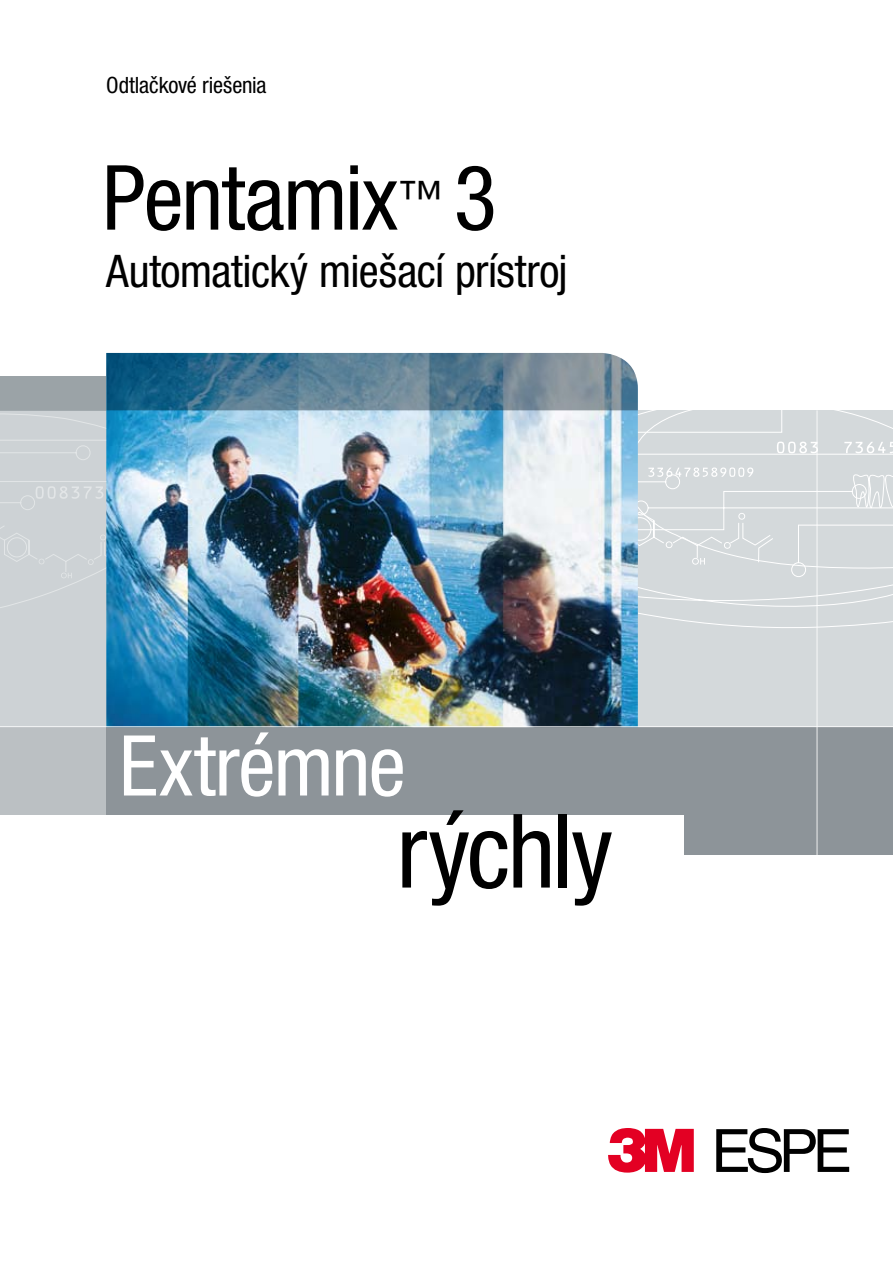
<style>
.page{position:relative;width:893px;height:1263px;background:#fff}
.page>*{position:absolute;margin:0;border:0;box-sizing:border-box;transform-origin:0 0}
.t1{font:condensed 102.9px "Helvetica Neue LTCE";letter-spacing:-.025em;color:#000}
.t2{font:condensed 90px "Helvetica Neue LTCE";letter-spacing:-.02em;color:#000}
.t3{font:condensed 84px "Helvetica Neue LTCE";letter-spacing:-.02em;color:#fff}
.t4{font:condensed 45px "Helvetica Neue LTCE";letter-spacing:-.01em;color:#000}
.t5{font:condensed 22.5px "Helvetica Neue LTCE";letter-spacing:-.005em;color:#000}
</style>
<div class="page">
<svg style="left:608px;top:1128px;width:86px;height:45px"></svg>
<svg style="left:716px;top:1128px;width:133px;height:45px"></svg>
<div style="left:0;top:410px;width:893px;height:317px;background:#d4d9db"></div>
<svg style="left:638px;top:410px;width:255px;height:218px"></svg>
<svg style="left:638px;top:414px;width:255px;height:144px"></svg>
<svg style="left:638px;top:497px;width:136px;height:68px"></svg>
<div style="left:0;top:727px;width:106px;height:87px;background:#bbc0c3"></div>
<div style="left:0;top:376px;width:106px;height:34px;background:#9ba3a7"></div>
<div style="left:0;top:410px;width:106px;height:317px;background:#cdd2d5"></div>
<div style="left:106px;top:727px;width:787px;height:87px;background:#8d9499"></div>
<div style="left:685px;top:814px;width:208px;height:41px;background:#8d9499"></div>
<hr style="left:816px;top:410px;width:2px;height:447px;background:#fff">
<img style="left:106px;top:410px;width:532px;height:316px">
<svg style="left:106px;top:353px;width:532px;height:57px;background:#537b92"></svg>
<hr style="left:0;top:726px;width:893px;height:1px;background:#fff">
<p class="t5" style="left:106px;top:71px;width:162px">Odtlačkové riešenia</p>
<p class="t2" style="left:102px;top:145px;width:396px">Pentamix<sup>™</sup> 3</p>
<p class="t4" style="left:106px;top:245px;width:463px">Automatický miešací prístroj</p>
<p class="t3" style="left:119px;top:716px;width:288px">Extrémne</p>
<p class="t1" style="left:397px;top:790px;width:218px">rýchly</p>
</div>
